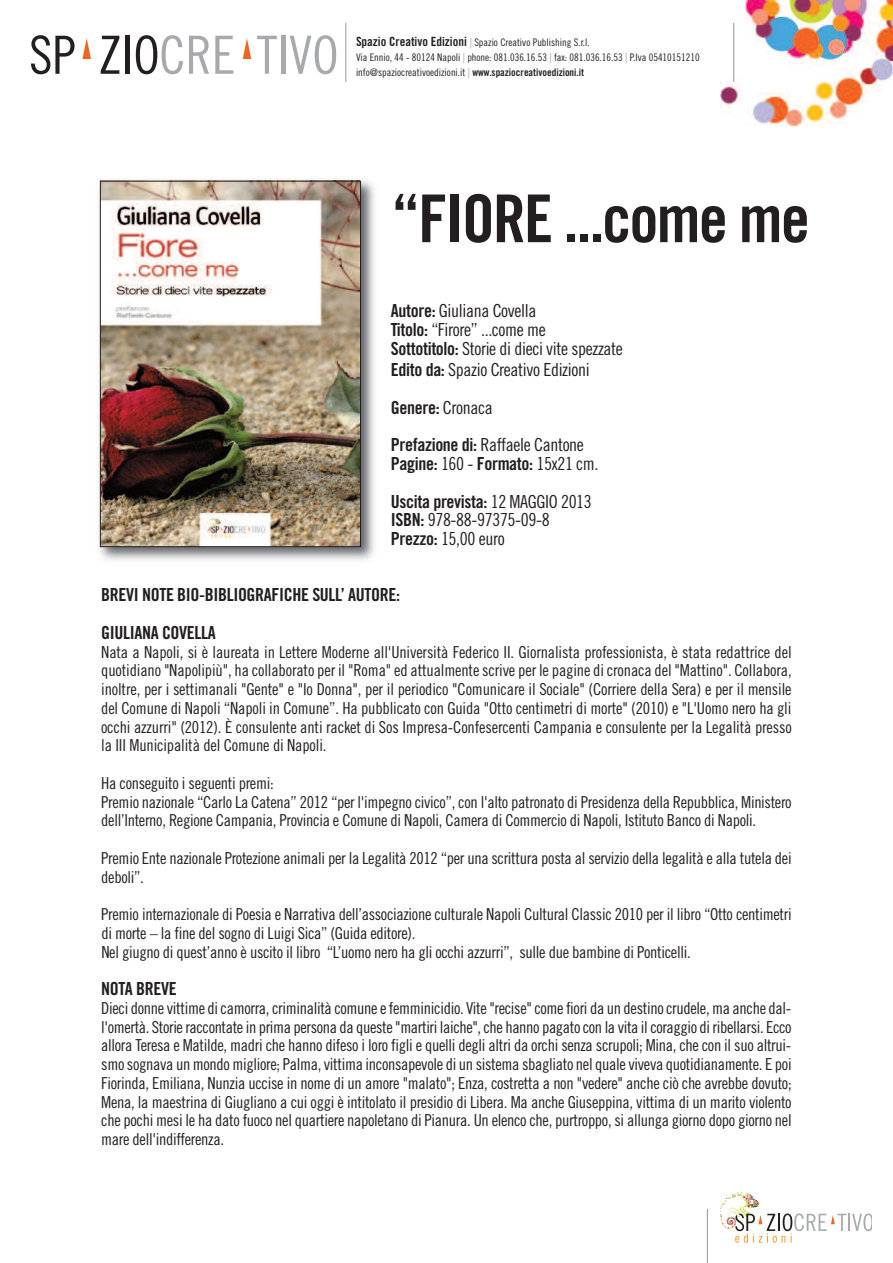
<style>
.page{position:relative;width:893px;height:1263px;background:#fff}
.page>*{position:absolute;margin:0;border:0;box-sizing:border-box;transform-origin:0 0}
.t1{font:66px "Trade Gothic Bold Cond Twenty";letter-spacing:-.03em;color:#231f20}
.t2{font:18px/18.8px "Trade Gothic Cond Eighteen";letter-spacing:-.02em;color:#231f20}
.t3{font:18px/37.5px "Trade Gothic Bold Cond Twenty";letter-spacing:-.02em;color:#231f20}
.t4{font:16.5px/18.8px "Trade Gothic Cond Eighteen";letter-spacing:-.02em;color:#231f20}
.t5{font:10.35px/14.7px "Trade Gothic Cond Eighteen";color:#231f20}
.s1{font-family:"Trade Gothic Bold Cond Twenty";font-size:12.75px}
.s2{font-family:"Helvetica Neue";font-weight:300;color:#939598}
.s3{font-family:"Trade Gothic Bold Cond Twenty"}
.s4{font-family:"Trade Gothic Cond Eighteen"}
</style>
<div class="page">
<img style="left:721px;top:0;width:172px;height:127px">
<svg style="left:136px;top:35px;width:21px;height:39px"></svg>
<svg style="left:101px;top:36px;width:18px;height:38px"></svg>
<div style="left:140px;top:39px;width:13px;height:32px;background:#fff;border-radius:50%"></div>
<hr style="left:126px;top:36px;width:4px;height:38px;background:#231f20">
<svg style="left:31px;top:35px;width:44px;height:39px"></svg>
<svg style="left:315px;top:35px;width:21px;height:39px"></svg>
<svg style="left:189px;top:36px;width:20px;height:38px"></svg>
<svg style="left:243px;top:39px;width:8px;height:20px"></svg>
<svg style="left:162px;top:35px;width:21px;height:39px"></svg>
<div style="left:319px;top:39px;width:13px;height:32px;background:#fff;border-radius:50%"></div>
<svg style="left:215px;top:36px;width:18px;height:38px"></svg>
<svg style="left:257px;top:36px;width:20px;height:38px"></svg>
<hr style="left:281px;top:36px;width:4px;height:38px;background:#a8a9ad">
<svg style="left:290px;top:36px;width:21px;height:38px"></svg>
<svg style="left:82px;top:39px;width:9px;height:20px"></svg>
<hr style="left:733px;top:23px;width:1px;height:59px;background:#939598">
<hr style="left:707px;top:1209px;width:1px;height:54px;background:#939598">
<hr style="left:345px;top:23px;width:1px;height:59px;background:#939598">
<svg style="left:783px;top:1213px;width:9px;height:18px"></svg>
<div style="left:784px;top:1215px;width:6px;height:14px;background:#fff;border-radius:50%"></div>
<svg style="left:720px;top:1192px;width:65px;height:51px"></svg>
<svg style="left:791px;top:1213px;width:81px;height:29px"></svg>
<img style="left:99px;top:180px;width:276px;height:380px">
<img style="left:102px;top:183px;width:257px;height:362px">
<div style="left:100px;top:181px;width:261px;height:366px;border:1px solid #231f20"></div>
<p class="t5" style="left:356px;top:36px;width:345px"><span class="s1">Spazio Creativo Edizioni</span> <span class="s2">|</span> Spazio Creativo Publishing S.r.l.<br>Via Ennio, 44 - 80124 Napoli <span class="s2">|</span> phone: 081.036.16.53 <span class="s2">|</span> fax: 081.036.16.53 <span class="s2">|</span> P.Iva 05410151210 info@spaziocreativoedizioni.it <span class="s2">|</span> <span class="s3">www.spaziocreativoedizioni.it</span></p>
<h1 class="t1" style="left:391px;top:194px;width:421px">“FIORE ...come me</h1>
<p class="t2" style="left:391px;top:303px;width:233px"><span class="s3">Autore:</span> Giuliana Covella<br><span class="s3">Titolo:</span> “Firore” ...come me<br><span class="s3">Sottotitolo:</span> Storie di dieci vite spezzate</p>
<p class="t2" style="left:391px;top:362px;width:200px"><span class="s3">Edito da:</span> Spazio Creativo Edizioni</p>
<p class="t3" style="left:391px;top:390px;width:103px">Genere: <span class="s4">Cronaca</span></p>
<p class="t2" style="left:391px;top:437px;width:195px"><span class="s3">Prefazione di:</span> Raffaele Cantone</p>
<p class="t3" style="left:391px;top:446px;width:209px">Pagine: <span class="s4">160 -</span> Formato: <span class="s4">15x21 cm.<br></span>Uscita prevista: <span class="s4">12 MAGGIO 2013</span></p>
<p class="t2" style="left:391px;top:512px;width:160px"><span class="s3">ISBN:</span> 978-88-97375-09-8<br><span class="s3">Prezzo:</span> 15,00 euro</p>
<p class="t3" style="left:101px;top:578px;width:300px">BREVI NOTE BIO-BIBLIOGRAFICHE SULL’ AUTORE:<br>GIULIANA COVELLA</p>
<p class="t4" style="left:101px;top:644px;width:692px;text-align:justify">Nata a Napoli, si è laureata in Lettere Moderne all'Università Federico II. Giornalista professionista, è stata redattrice del quotidiano "Napolipiù", ha collaborato per il "Roma" ed attualmente scrive per le pagine di cronaca del "Mattino". Collabora, inoltre, per i settimanali "Gente" e "Io Donna", per il periodico "Comunicare il Sociale" (Corriere della Sera) e per il mensile del Comune di Napoli “Napoli in Comune”. Ha pubblicato con Guida "Otto centimetri di morte" (2010) e "L'Uomo nero ha gli occhi azzurri" (2012). È consulente anti racket di Sos Impresa-Confesercenti Campania e consulente per la Legalità presso la III Municipalità del Comune di Napoli.</p>
<p class="t4" style="left:101px;top:775px;width:692px">Ha conseguito i seguenti premi:<br>Premio nazionale “Carlo La Catena” 2012 “per l'impegno civico”, con l'alto patronato di Presidenza della Repubblica, Ministero dell’Interno, Regione Campania, Provincia e Comune di Napoli, Camera di Commercio di Napoli, Istituto Banco di Napoli.</p>
<p class="t4" style="left:101px;top:850px;width:692px">Premio Ente nazionale Protezione animali per la Legalità 2012 “per una scrittura posta al servizio della legalità e alla tutela dei deboli”.</p>
<p class="t4" style="left:101px;top:906px;width:692px">Premio internazionale di Poesia e Narrativa dell’associazione culturale Napoli Cultural Classic 2010 per il libro “Otto centimetri di morte – la fine del sogno di Luigi Sica” (Guida editore).<br>Nel giugno di quest’anno è uscito il libro “L’uomo nero ha gli occhi azzurri”, sulle due bambine di Ponticelli.</p>
<p class="t3" style="left:101px;top:971px;width:77px">NOTA BREVE</p>
<p class="t4" style="left:101px;top:1000px;width:692px;text-align:justify">Dieci donne vittime di camorra, criminalità comune e femminicidio. Vite "recise" come fiori da un destino crudele, ma anche dal&shy;l'omertà. Storie raccontate in prima persona da queste "martiri laiche", che hanno pagato con la vita il coraggio di ribellarsi. Ecco allora Teresa e Matilde, madri che hanno difeso i loro figli e quelli degli altri da orchi senza scrupoli; Mina, che con il suo altrui&shy;smo sognava un mondo migliore; Palma, vittima inconsapevole di un sistema sbagliato nel quale viveva quotidianamente. E poi Fiorinda, Emiliana, Nunzia uccise in nome di un amore "malato"; Enza, costretta a non "vedere" anche ciò che avrebbe dovuto; Mena, la maestrina di Giugliano a cui oggi è intitolato il presidio di Libera. Ma anche Giuseppina, vittima di un marito violento che pochi mesi le ha dato fuoco nel quartiere napoletano di Pianura. Un elenco che, purtroppo, si allunga giorno dopo giorno nel mare dell'indifferenza.</p>
</div>
